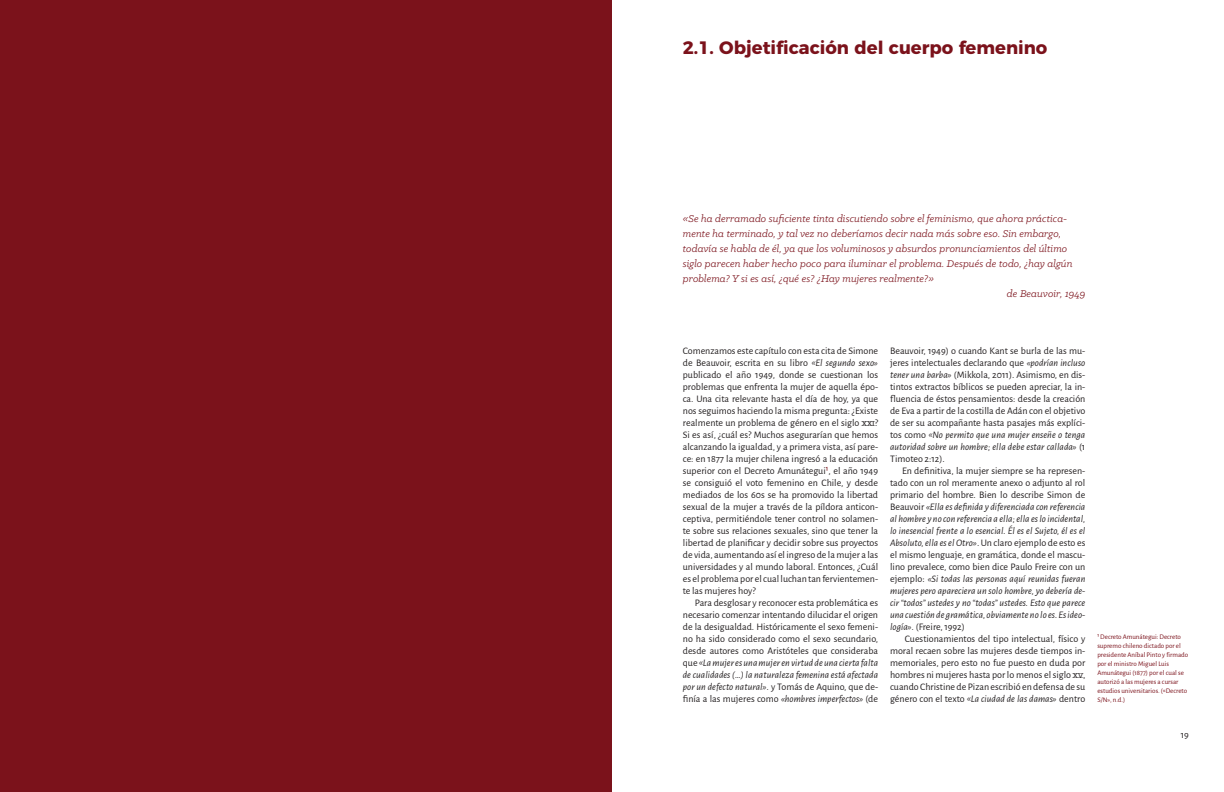
<style>
.page{position:relative;width:1224px;height:792px;background:#fff}
.page>*{position:absolute;margin:0;border:0;box-sizing:border-box;transform-origin:0 0}
.t1{font:700 18px "Montserrat";color:#7b121b}
.t2{font:italic 11px "Klinic Slab";letter-spacing:.005em;color:#7b121b}
.t3{font:10px/12px "Alegreya Sans";color:#231f20;text-align:justify}
.t4{font:italic 10px/12px "Alegreya Sans";letter-spacing:.005em;color:#231f20;text-align:justify}
.t5{font:7px/9px "Alegreya Sans";color:#7b121b}
.s1{font-style:italic}
.s2{color:#7b121b}
.s3{font-style:normal}
</style>
<div class="page">
<div style="left:0;top:0;width:612px;height:792px;background:#7b121b"></div>
<h1 class="t1" style="left:683px;top:33px;width:366px">2.1. Objetificación del cuerpo femenino</h1>
<p class="t2" style="left:683px;top:212px;width:386px">«Se ha derramado suficiente tinta discutiendo sobre el feminismo, que ahora práctica-</p>
<p class="t2" style="left:683px;top:227px;width:380px">mente ha terminado, y tal vez no deberíamos decir nada más sobre eso. Sin embargo,</p>
<p class="t2" style="left:683px;top:242px;width:386px">todavía se habla de él, ya que los voluminosos y absurdos pronunciamientos del último</p>
<p class="t2" style="left:683px;top:257px;width:391px">siglo parecen haber hecho poco para iluminar el problema. Después de todo, ¿hay algún</p>
<p class="t2" style="left:683px;top:272px;width:253px">problema? Y si es así, ¿qué es? ¿Hay mujeres realmente?»</p>
<p class="t2" style="left:1007px;top:287px;width:80px">de Beauvoir, 1949</p>
<p class="t3" style="left:683px;top:344px;width:197px">Comenzamos este capítulo con esta cita de Simone de Beauvoir, escrita en su libro <span class="s1">«El segundo sexo» </span>publicado el año 1949, donde se cuestionan los problemas que enfrenta la mujer de aquella épo&shy;ca. Una cita relevante hasta el día de hoy, ya que nos seguimos haciendo la misma pregunta: ¿Existe realmente un problema de género en el siglo xxi?<br>Si es así, ¿cuál es? Muchos asegurarían que hemos alcanzando la igualdad, y a primera vista, así pare&shy;ce: en 1877 la mujer chilena ingresó a la educación superior con el Decreto Amunátegui<span class="s2">¹</span>, el año 1949 se consiguió el voto femenino en Chile, y desde mediados de los 60s se ha promovido la libertad sexual de la mujer a través de la píldora anticon&shy;ceptiva, permitiéndole tener control no solamen&shy;te sobre sus relaciones sexuales, sino que tener la libertad de planificar y decidir sobre sus proyectos de vida, aumentando así el ingreso de la mujer a las universidades y al mundo laboral. Entonces, ¿Cuál es el problema por el cual luchan tan fervientemen&shy;te las mujeres hoy?</p>
<p class="t3" style="left:683px;top:596px;width:197px;text-indent:12px">Para desglosar y reconocer esta problemática es necesario comenzar intentando dilucidar el origen de la desigualdad. Históricamente el sexo femeni&shy;no ha sido considerado como el sexo secundario, desde autores como Aristóteles que consideraba que <span class="s1">«La mujer es una mujer en virtud de una cierta falta de cualidades (…) la naturaleza femenina está afectada por un defecto natural».</span> y Tomás de Aquino, que de&shy;finía a las mujeres como <span class="s1">«hombres imperfectos»</span> (de</p>
<p class="t3" style="left:890px;top:344px;width:197px">Beauvoir, 1949) o cuando Kant se burla de las mu&shy;jeres intelectuales declarando que <span class="s1">«podrían incluso tener una barba»</span> (Mikkola, 2011). Asimismo, en dis&shy;tintos extractos bíblicos se pueden apreciar, la in&shy;fluencia de éstos pensamientos: desde la creación de Eva a partir de la costilla de Adán con el objetivo de ser su acompañante hasta pasajes más explíci&shy;tos como <span class="s1">«No permito que una mujer enseñe o tenga autoridad sobre un hombre; ella debe estar callada»</span> (1<br>Timoteo 2:12).</p>
<p class="t4" style="left:890px;top:464px;width:197px;text-indent:12px"><span class="s3">En definitiva, la mujer siempre se ha represen&shy;tado con un rol meramente anexo o adjunto al rol primario del hombre. Bien lo describe Simon de Beauvoir</span> «Ella es definida y diferenciada con referencia al hombre y no con referencia a ella; ella es lo incidental, lo inesencial frente a lo esencial. Él es el Sujeto, él es el Absoluto, ella es el Otro»<span class="s3">. Un claro ejemplo de esto es el mismo lenguaje, en gramática, donde el mascu&shy;lino prevalece, como bien dice Paulo Freire con un ejemplo:</span> «Si todas las personas aquí reunidas fueran mujeres pero apareciera un solo hombre, yo debería de&shy;cir “todos” ustedes y no “todas” ustedes. Esto que parece una cuestión de gramática, obviamente no lo es. Es ideo&shy;logía». <span class="s3">(Freire, 1992)</span></p>
<p class="t3" style="left:890px;top:632px;width:197px;text-indent:15px">Cuestionamientos del tipo intelectual, físico y moral recaen sobre las mujeres desde tiempos in&shy;memoriales, pero esto no fue puesto en duda por hombres ni mujeres hasta por lo menos el siglo xv, cuando Christine de Pizan escribió en defensa de su género con el texto <span class="s1">«La ciudad de las damas»</span> dentro</p>
<p class="t5" style="left:1097px;top:632px;width:93px">¹ Decreto Amunátegui: Decreto supremo chileno dictado por el presidente Aníbal Pinto y firmado por el ministro Miguel Luis<br>Amunátegui (1877) por el cual se autorizó a las mujeres a cursar estudios universitarios. («Decreto<br>S/N», n.d.)</p>
<p class="t3" style="left:1181px;top:728px;width:10px">19</p>
</div>
